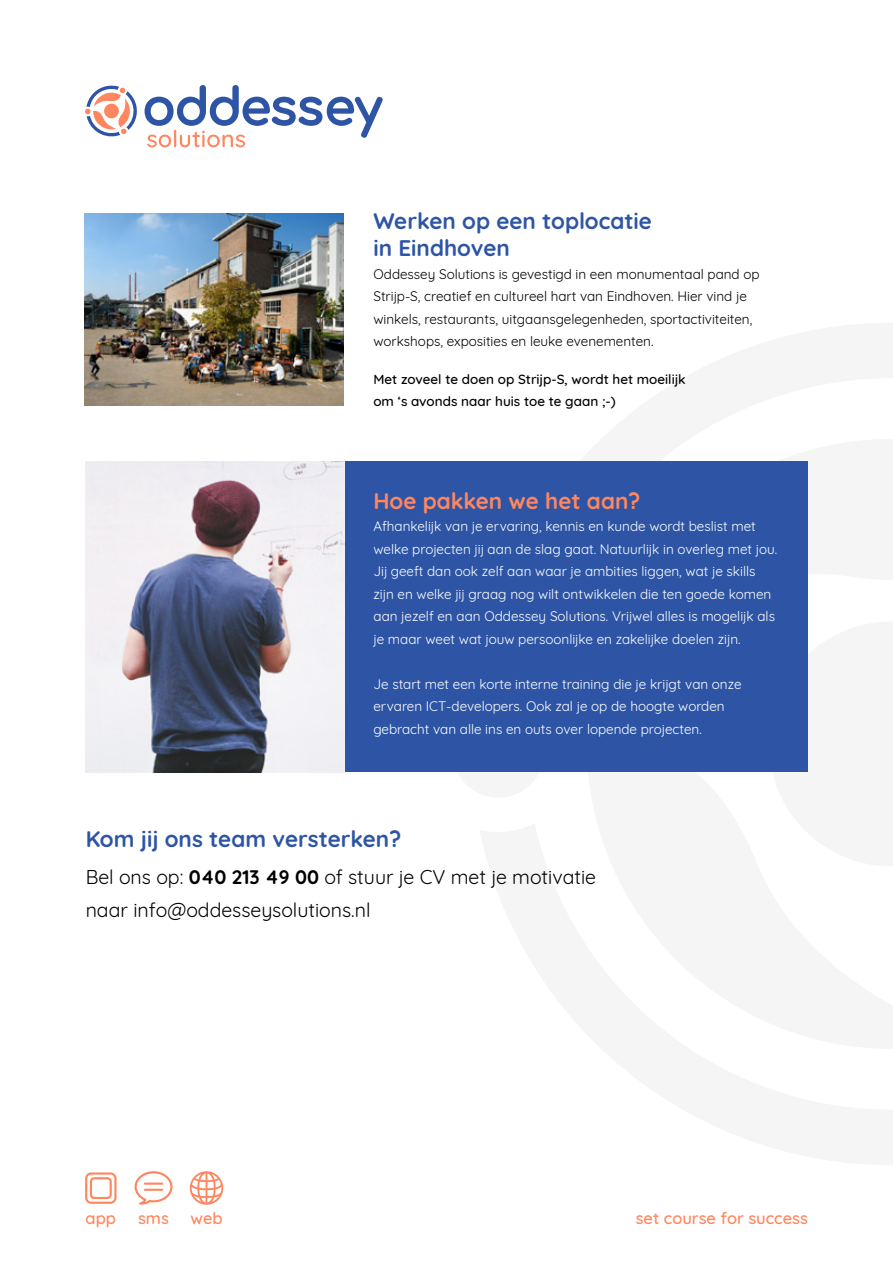
<style>
.page{position:relative;width:893px;height:1263px;background:#fff}
.page>*{position:absolute;margin:0;border:0;box-sizing:border-box;transform-origin:0 0}
.t1{font:700 22.5px/27px "Quicksand";color:#2e55a5}
.t2{font:700 22.5px "Quicksand";color:#ff865e}
.t3{font:19.5px/33px "Quicksand";color:#000}
.t4{font:500 16.5px "Quicksand";color:#ff865e}
.t5{font:13.5px/22.5px "Quicksand";color:#fff}
.t6{font:13.5px/22.5px "Quicksand";color:#000}
.t7{font:500 13.5px/22.5px "Quicksand";color:#000}
.s1{font-weight:700}
</style>
<div class="page">
<svg style="left:145px;top:85px;width:238px;height:62px"></svg>
<svg style="left:85px;top:85px;width:52px;height:52px"></svg>
<svg style="left:85px;top:1172px;width:31px;height:32px"></svg>
<svg style="left:190px;top:1171px;width:33px;height:34px"></svg>
<svg style="left:135px;top:1171px;width:38px;height:34px"></svg>
<div style="left:339px;top:461px;width:469px;height:311px;background:#2e55a5"></div>
<img style="left:86px;top:461px;width:259px;height:311px">
<img style="left:84px;top:214px;width:260px;height:191px">
<h1 class="t1" style="left:373px;top:206px;width:280px">Werken op een toplocatie in Eindhoven</h1>
<p class="t6" style="left:373px;top:261px;width:388px">Oddessey Solutions is gevestigd in een monumentaal pand op Strijp-S, creatief en cultureel hart van Eindhoven. Hier vind je winkels, restaurants, uitgaansgelegenheden, sportactiviteiten, workshops, exposities en leuke evenementen.</p>
<p class="t7" style="left:373px;top:367px;width:314px">Met zoveel te doen op Strijp-S, wordt het moeilijk om ‘s avonds naar huis toe te gaan ;-)</p>
<h1 class="t2" style="left:373px;top:482px;width:269px">Hoe pakken we het aan?</h1>
<p class="t5" style="left:373px;top:514px;width:405px">Afhankelijk van je ervaring, kennis en kunde wordt beslist met welke projecten jij aan de slag gaat. Natuurlijk in overleg met jou.<br>Jij geeft dan ook zelf aan waar je ambities liggen, wat je skills zijn en welke jij graag nog wilt ontwikkelen die ten goede komen aan jezelf en aan Oddessey Solutions. Vrijwel alles is mogelijk als je maar weet wat jouw persoonlijke en zakelijke doelen zijn.</p>
<p class="t5" style="left:373px;top:671px;width:370px">Je start met een korte interne training die je krijgt van onze ervaren ICT-developers. Ook zal je op de hoogte worden gebracht van alle ins en outs over lopende projecten.</p>
<h1 class="t1" style="left:86px;top:824px;width:317px">Kom jij ons team versterken?</h1>
<h2 class="t3" style="left:86px;top:858px;width:512px">Bel ons op: <span class="s1">040 213 49 00</span> of stuur je CV met je motivatie naar info@oddesseysolutions.nl</h2>
<p class="t4" style="left:86px;top:1205px;width:32px">app</p>
<p class="t4" style="left:138px;top:1205px;width:32px">sms</p>
<p class="t4" style="left:190px;top:1205px;width:34px">web</p>
<p class="t4" style="left:636px;top:1205px;width:174px">set course for success</p>
</div>
